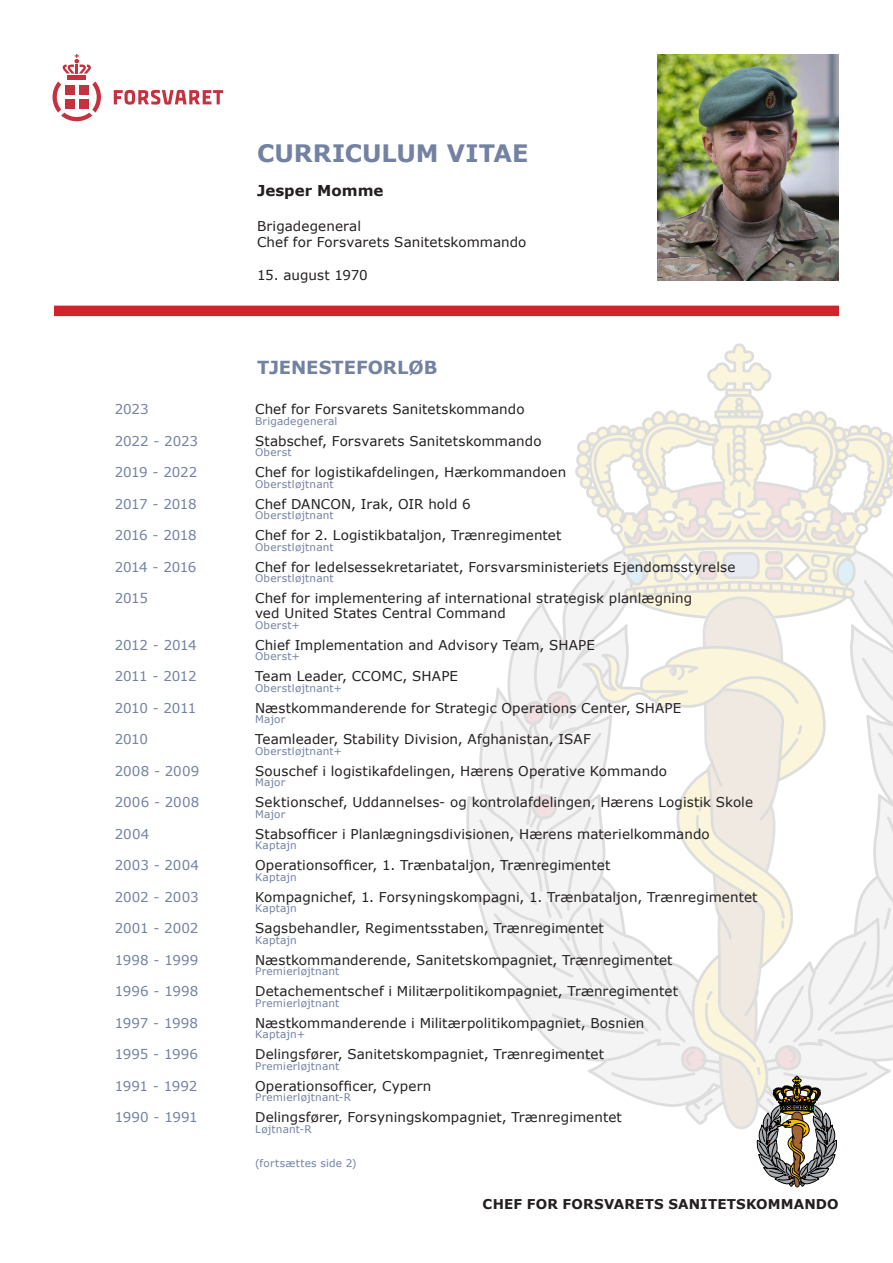
<style>
.page{position:relative;width:893px;height:1263px;background:#fff}
.page>*{position:absolute;margin:0;border:0;box-sizing:border-box;transform-origin:0 0}
.t1{font:700 24px "Verdana";letter-spacing:-.005em;color:#7382a3}
.t2{font:700 18px "Verdana";letter-spacing:-.005em;color:#7382a3}
.t3{font:700 15px "Verdana";color:#231f20}
.Chef{font:13.5px "Verdana";letter-spacing:.01em;color:#231f20}
.t4{font:13.5px "Verdana";letter-spacing:-.015em;color:#7382a3}
.logo_titel{font:700 13.5px "Verdana";letter-spacing:.01em;color:#231f20}
.t5{font:13.5px "Verdana";letter-spacing:-.04em;color:#7382a3}
.t6{font:13.5px "Verdana";letter-spacing:.01em;color:#7382a3}
.t7{font:13.5px "Verdana";letter-spacing:.005em;color:#7382a3}
.CV_titel{font:10.5px "Verdana";letter-spacing:.02em;color:#7382a3}
</style>
<div class="page">
<img style="left:383px;top:305px;width:510px;height:841px">
<svg style="left:114px;top:90px;width:109px;height:15px"></svg>
<svg style="left:53px;top:82px;width:48px;height:39px"></svg>
<div style="left:79px;top:99px;width:9px;height:9px;background:#c5323f"></div>
<div style="left:65px;top:99px;width:10px;height:9px;background:#c5323f"></div>
<div style="left:79px;top:86px;width:9px;height:9px;background:#c5323f"></div>
<div style="left:65px;top:86px;width:10px;height:9px;background:#c5323f"></div>
<hr style="left:67px;top:75px;width:19px;height:4px;background:#c5323f">
<svg style="left:63px;top:54px;width:28px;height:20px"></svg>
<div style="left:54px;top:306px;width:785px;height:10px;background:#d1232a"></div>
<img style="left:657px;top:54px;width:182px;height:227px">
<svg style="left:757px;top:1075px;width:80px;height:113px"></svg>
<p class="t4" style="left:115px;top:400px;width:35px">2023</p>
<p class="t4" style="left:115px;top:431px;width:85px">2022 - 2023</p>
<p class="t4" style="left:115px;top:463px;width:84px">2019 - 2022</p>
<p class="t4" style="left:115px;top:494px;width:83px">2017 - 2018</p>
<p class="t4" style="left:115px;top:526px;width:83px">2016 - 2018</p>
<p class="t5" style="left:115px;top:557px;width:83px">2014 - 2016</p>
<p class="t4" style="left:115px;top:589px;width:35px">2015</p>
<p class="t4" style="left:115px;top:635px;width:83px">2012 - 2014</p>
<p class="t4" style="left:115px;top:667px;width:83px">2011 - 2012</p>
<p class="t5" style="left:115px;top:698px;width:83px">2010 - 2011</p>
<p class="t4" style="left:115px;top:730px;width:35px">2010</p>
<p class="t6" style="left:115px;top:761px;width:86px">2008 - 2009</p>
<p class="t6" style="left:115px;top:793px;width:86px">2006 - 2008</p>
<p class="t4" style="left:115px;top:824px;width:36px">2004</p>
<p class="t4" style="left:115px;top:856px;width:86px">2003 - 2004</p>
<p class="t4" style="left:115px;top:887px;width:85px">2002 - 2003</p>
<p class="t4" style="left:115px;top:919px;width:85px">2001 - 2002</p>
<p class="t7" style="left:115px;top:950px;width:85px">1998 - 1999</p>
<p class="t7" style="left:115px;top:982px;width:85px">1996 - 1998</p>
<p class="t4" style="left:115px;top:1013px;width:85px">1997 - 1998</p>
<p class="t4" style="left:115px;top:1045px;width:85px">1995 - 1996</p>
<p class="t4" style="left:115px;top:1076px;width:84px">1991 - 1992</p>
<p class="t4" style="left:115px;top:1108px;width:85px">1990 - 1991</p>
<p class="t1" style="left:257px;top:137px;width:273px">CURRICULUM VITAE</p>
<p class="t3" style="left:257px;top:181px;width:128px">Jesper Momme</p>
<p class="Chef" style="left:257px;top:217px;width:106px">Brigadegeneral</p>
<p class="Chef" style="left:257px;top:233px;width:271px">Chef for Forsvarets Sanitetskommando</p>
<p class="Chef" style="left:257px;top:266px;width:112px">15. august 1970</p>
<p class="t2" style="left:257px;top:355px;width:182px">TJENESTEFORLØB</p>
<p class="Chef" style="left:255px;top:400px;width:271px">Chef for Forsvarets Sanitetskommando</p>
<p class="CV_titel" style="left:255px;top:414px;width:84px">Brigadegeneral</p>
<p class="Chef" style="left:255px;top:431px;width:288px">Stabschef, Forsvarets Sanitetskommando</p>
<p class="CV_titel" style="left:255px;top:445px;width:38px">Oberst</p>
<p class="Chef" style="left:255px;top:463px;width:313px">Chef for logistikafdelingen, Hærkommandoen</p>
<p class="CV_titel" style="left:255px;top:477px;width:80px">Oberstløjtnant</p>
<p class="Chef" style="left:255px;top:494px;width:217px">Chef DANCON, Irak, OIR hold 6</p>
<p class="CV_titel" style="left:255px;top:508px;width:80px">Oberstløjtnant</p>
<p class="Chef" style="left:255px;top:526px;width:308px">Chef for 2. Logistikbataljon, Trænregimentet</p>
<p class="CV_titel" style="left:255px;top:540px;width:80px">Oberstløjtnant</p>
<p class="Chef" style="left:255px;top:557px;width:482px">Chef for ledelsessekretariatet, Forsvarsministeriets Ejendomsstyrelse</p>
<p class="CV_titel" style="left:255px;top:571px;width:80px">Oberstløjtnant</p>
<p class="Chef" style="left:255px;top:589px;width:439px">Chef for implementering af international strategisk planlægning</p>
<p class="Chef" style="left:255px;top:604px;width:252px">ved United States Central Command</p>
<p class="CV_titel" style="left:255px;top:618px;width:46px">Oberst+</p>
<p class="Chef" style="left:255px;top:635px;width:341px">Chief Implementation and Advisory Team, SHAPE</p>
<p class="CV_titel" style="left:255px;top:649px;width:46px">Oberst+</p>
<p class="Chef" style="left:255px;top:667px;width:204px">Team Leader, CCOMC, SHAPE</p>
<p class="CV_titel" style="left:255px;top:681px;width:88px">Oberstløjtnant+</p>
<p class="Chef" style="left:255px;top:698px;width:428px">Næstkommanderende for Strategic Operations Center, SHAPE</p>
<p class="CV_titel" style="left:255px;top:712px;width:32px">Major</p>
<p class="Chef" style="left:255px;top:730px;width:337px">Teamleader, Stability Division, Afghanistan, ISAF</p>
<p class="CV_titel" style="left:255px;top:744px;width:88px">Oberstløjtnant+</p>
<p class="Chef" style="left:255px;top:761px;width:413px">Souschef i logistikafdelingen, Hærens Operative Kommando</p>
<p class="CV_titel" style="left:255px;top:775px;width:32px">Major</p>
<p class="Chef" style="left:255px;top:793px;width:499px">Sektionschef, Uddannelses- og kontrolafdelingen, Hærens Logistik Skole</p>
<p class="CV_titel" style="left:255px;top:807px;width:32px">Major</p>
<p class="Chef" style="left:255px;top:824px;width:456px">Stabsofficer i Planlægningsdivisionen, Hærens materielkommando</p>
<p class="CV_titel" style="left:255px;top:838px;width:43px">Kaptajn</p>
<p class="Chef" style="left:255px;top:856px;width:357px">Operationsofficer, 1. Trænbataljon, Trænregimentet</p>
<p class="CV_titel" style="left:255px;top:870px;width:43px">Kaptajn</p>
<p class="Chef" style="left:255px;top:887px;width:504px">Kompagnichef, 1. Forsyningskompagni, 1. Trænbataljon, Trænregimentet</p>
<p class="CV_titel" style="left:255px;top:901px;width:43px">Kaptajn</p>
<p class="Chef" style="left:255px;top:919px;width:350px">Sagsbehandler, Regimentsstaben, Trænregimentet</p>
<p class="CV_titel" style="left:255px;top:933px;width:43px">Kaptajn</p>
<p class="Chef" style="left:255px;top:950px;width:419px">Næstkommanderende, Sanitetskompagniet, Trænregimentet</p>
<p class="CV_titel" style="left:255px;top:964px;width:86px">Premierløjtnant</p>
<p class="Chef" style="left:255px;top:982px;width:424px">Detachementschef i Militærpolitikompagniet, Trænregimentet</p>
<p class="CV_titel" style="left:255px;top:996px;width:86px">Premierløjtnant</p>
<p class="Chef" style="left:255px;top:1013px;width:391px">Næstkommanderende i Militærpolitikompagniet, Bosnien</p>
<p class="CV_titel" style="left:255px;top:1027px;width:52px">Kaptajn+</p>
<p class="Chef" style="left:255px;top:1045px;width:350px">Delingsfører, Sanitetskompagniet, Trænregimentet</p>
<p class="CV_titel" style="left:255px;top:1059px;width:86px">Premierløjtnant</p>
<p class="Chef" style="left:255px;top:1076px;width:178px">Operationsofficer, Cypern</p>
<p class="CV_titel" style="left:255px;top:1090px;width:97px">Premierløjtnant-R</p>
<p class="Chef" style="left:255px;top:1108px;width:368px">Delingsfører, Forsyningskompagniet, Trænregimentet</p>
<p class="CV_titel" style="left:255px;top:1122px;width:58px">Løjtnant-R</p>
<p class="CV_titel" style="left:255px;top:1156px;width:103px">(fortsættes side 2)</p>
<p class="logo_titel" style="left:483px;top:1195px;width:358px">CHEF FOR FORSVARETS SANITETSKOMMANDO</p>
</div>
